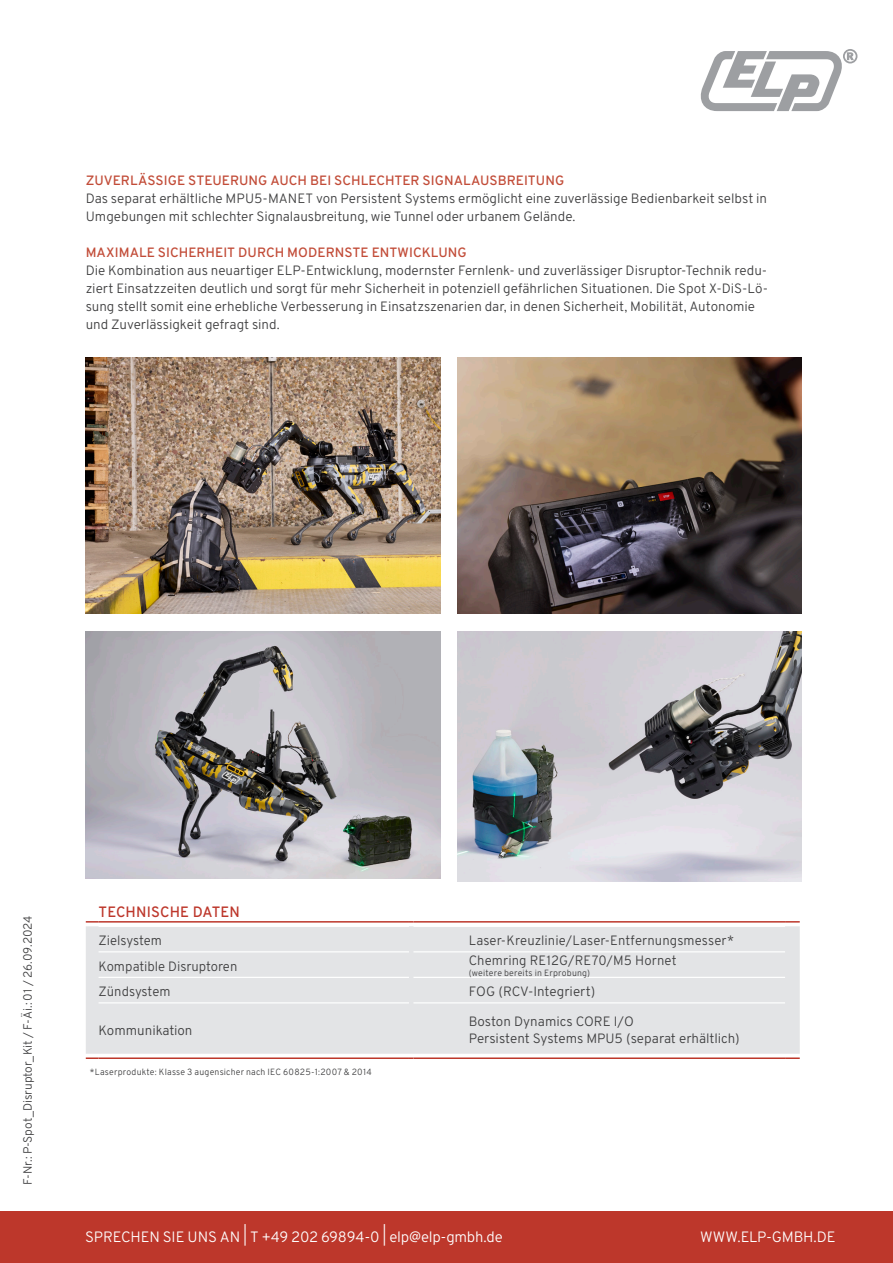
<style>
.page{position:relative;width:893px;height:1263px;background:#fff}
.page>*{position:absolute;margin:0;border:0;box-sizing:border-box;transform-origin:0 0}
.t1{font:300 15px "Overpass";letter-spacing:-.015em;color:#fff}
.t2{font:500 15px "Overpass";letter-spacing:.01em;color:#bd372b}
.t3{font:300 13.5px/18px "Overpass";color:#3e3e3f}
.t4{font:500 13.5px "Overpass";color:#c24c38}
.t5{font:300 12px "Overpass";letter-spacing:-.005em;color:#3e3e3f}
.t6{font:300 9px "Overpass";letter-spacing:.025em;color:#3e3e3f}
</style>
<div class="page">
<div style="left:0;top:1212px;width:893px;height:51px;background:#bd372b"></div>
<svg style="left:700px;top:49px;width:157px;height:62px"></svg>
<div style="left:86px;top:926px;width:714px;height:128px;background:#e3e4e6"></div>
<hr style="left:413px;top:926px;width:372px;height:1px;background:#fff">
<hr style="left:413px;top:951px;width:372px;height:1px;background:#fff">
<hr style="left:413px;top:977px;width:372px;height:1px;background:#fff">
<hr style="left:413px;top:1002px;width:372px;height:1px;background:#fff">
<hr style="left:99px;top:926px;width:310px;height:1px;background:#fff">
<hr style="left:99px;top:951px;width:310px;height:1px;background:#fff">
<hr style="left:99px;top:977px;width:310px;height:1px;background:#fff">
<hr style="left:99px;top:1002px;width:310px;height:1px;background:#fff">
<svg style="left:86px;top:921px;width:13px;height:1px"></svg>
<hr style="left:99px;top:921px;width:310px;height:1px;background:#bd372b">
<hr style="left:413px;top:921px;width:372px;height:1px;background:#bd372b">
<svg style="left:785px;top:921px;width:15px;height:1px"></svg>
<svg style="left:86px;top:1057px;width:13px;height:2px"></svg>
<hr style="left:99px;top:1057px;width:310px;height:2px;background:#bd372b">
<hr style="left:413px;top:1057px;width:372px;height:2px;background:#bd372b">
<svg style="left:785px;top:1057px;width:15px;height:2px"></svg>
<img style="left:86px;top:357px;width:355px;height:256px">
<img style="left:457px;top:357px;width:344px;height:256px">
<img style="left:86px;top:631px;width:355px;height:248px">
<img style="left:457px;top:631px;width:344px;height:250px">
<p class="t4" style="left:86px;top:170px;width:480px">ZUVERLÄSSIGE STEUERUNG AUCH BEI SCHLECHTER SIGNALAUSBREITUNG</p>
<p class="t3" style="left:86px;top:189px;width:683px">Das separat erhältliche MPU5-MANET von Persistent Systems ermöglicht eine zuverlässige Bedienbarkeit selbst in<br>Umgebungen mit schlechter Signalausbreitung, wie Tunnel oder urbanem Gelände.</p>
<p class="t4" style="left:86px;top:242px;width:383px">MAXIMALE SICHERHEIT DURCH MODERNSTE ENTWICKLUNG</p>
<p class="t3" style="left:86px;top:261px;width:684px">Die Kombination aus neuartiger ELP-Entwicklung, modernster Fernlenk- und zuverlässiger Disruptor-Technik redu&shy;ziert Einsatzzeiten deutlich und sorgt für mehr Sicherheit in potenziell gefährlichen Situationen. Die Spot X-DiS-Lö&shy;sung stellt somit eine erhebliche Verbesserung in Einsatzszenarien dar, in denen Sicherheit, Mobilität, Autonomie und Zuverlässigkeit gefragt sind.</p>
<p class="t5" style="left:18px;top:1185px;width:272px;rotate:-90deg">F-Nr.: P-Spot_Disruptor_Kit / F-Äi.: 01 / 26.09.2024</p>
<p class="t2" style="left:99px;top:900px;width:143px">TECHNISCHE DATEN</p>
<p class="t3" style="left:99px;top:931px;width:65px">Zielsystem</p>
<p class="t3" style="left:469px;top:931px;width:267px">Laser-Kreuzlinie/Laser-Entfernungsmesser*</p>
<p class="t3" style="left:99px;top:956px;width:140px">Kompatible Disruptoren</p>
<p class="t3" style="left:469px;top:951px;width:209px">Chemring RE12G/RE70/M5 Hornet</p>
<p class="t6" style="left:469px;top:966px;width:123px">(weitere bereits in Erprobung)</p>
<p class="t3" style="left:99px;top:982px;width:74px">Zündsystem</p>
<p class="t3" style="left:469px;top:982px;width:128px">FOG (RCV-Integriert)</p>
<p class="t3" style="left:99px;top:1020px;width:95px">Kommunikation</p>
<p class="t3" style="left:469px;top:1012px;width:167px">Boston Dynamics CORE I/O</p>
<p class="t3" style="left:469px;top:1028px;width:272px">Persistent Systems MPU5 (separat erhältlich)</p>
<p class="t6" style="left:90px;top:1065px;width:283px">*Laserprodukte: Klasse 3 augensicher nach IEC 60825-1:2007 &amp; 2014</p>
<p class="t1" style="left:85px;top:1224px;width:419px">SPRECHEN SIE UNS AN | T +49 202 69894-0 | elp@elp-gmbh.de</p>
<p class="t1" style="left:700px;top:1224px;width:137px">WWW.ELP-GMBH.DE</p>
</div>
